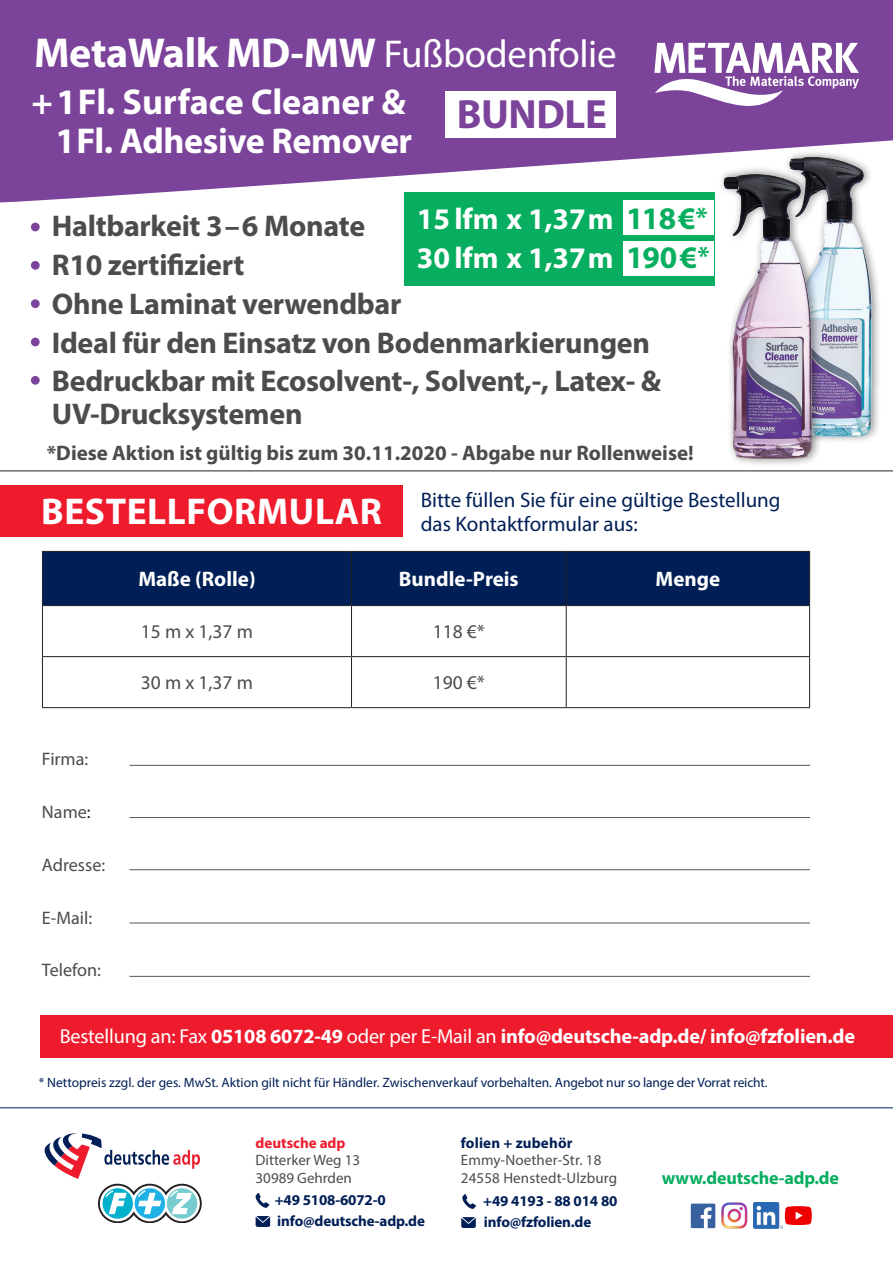
<style>
.page{position:relative;width:893px;height:1263px;background:#fff}
.page>*{position:absolute;margin:0;border:0;box-sizing:border-box;transform-origin:0 0}
.t1{font:700 42px "Myriad Pro";letter-spacing:-.01em;color:#fff}
.t2{font:700 40.95px "Myriad Pro";letter-spacing:-.01em;color:#7b4399}
.t3{font:700 37.35px "Myriad Pro";letter-spacing:.015em;color:#fff}
.t4{font:700 36px/39px "Myriad Pro";letter-spacing:-.01em;color:#fff;text-align:right}
.t5{font:700 30px/33px "Myriad Pro";letter-spacing:-.01em;color:#4b4c4d}
.t6{font:700 30px "Myriad Pro";color:#fff}
.t7{font:21px/24px "Myriad Pro";color:#001f56}
.t8{font:700 21px "Myriad Pro";color:#4b4c4d}
.t9{font:700 21px "Myriad Pro";color:#fff}
.t10{font:700 20.25px "Myriad Pro";letter-spacing:-.01em;color:#fff}
.t11{font:19.5px "Myriad Pro";color:#4b4c4d}
.t12{font:18.15px "Myriad Pro";color:#4b4c4d}
.t13{font:700 18px "Myriad Pro";letter-spacing:-.01em;color:#08ae5f}
.t14{font:15px/17.5px "Myriad Pro";letter-spacing:.01em;color:#4b4c4d}
.t15{font:700 15px "Myriad Pro";letter-spacing:-.01em;color:#001f56}
.t16{font:13.5px "Myriad Pro";color:#001f56}
.s1{font-weight:400;font-size:39px}
.s2{font-size:31.5px;color:#08ae5f}
.s3{font-size:27px;color:#08ae5f}
.s4{color:#231f20}
.s5{font-weight:400}
.s6{font-weight:700;color:#ee1b2d}
.s7{font-weight:700;color:#001f56}
</style>
<div class="page">
<svg style="left:0;top:0;width:893px;height:206px;fill:#7b4399"></svg>
<div style="left:31px;top:223px;width:9px;height:8px;background:#7b4399;border-radius:50%"></div>
<div style="left:31px;top:261px;width:9px;height:9px;background:#7b4399;border-radius:50%"></div>
<div style="left:31px;top:299px;width:9px;height:9px;background:#7b4399;border-radius:50%"></div>
<div style="left:31px;top:338px;width:9px;height:8px;background:#7b4399;border-radius:50%"></div>
<div style="left:31px;top:376px;width:9px;height:9px;background:#7b4399;border-radius:50%"></div>
<hr style="left:129px;top:765px;width:681px;height:1px;background:#57585a">
<hr style="left:129px;top:817px;width:681px;height:1px;background:#57585a">
<hr style="left:129px;top:869px;width:681px;height:1px;background:#57585a">
<hr style="left:129px;top:923px;width:681px;height:1px;background:#57585a">
<hr style="left:129px;top:976px;width:681px;height:1px;background:#57585a">
<div style="left:40px;top:1015px;width:853px;height:43px;background:#ee1b2d"></div>
<hr style="left:0;top:1107px;width:893px;height:1px;background:#001f56">
<div style="left:0;top:486px;width:402px;height:51px;background:#ee1b2d"></div>
<div style="left:43px;top:552px;width:766px;height:53px;background:#001f56"></div>
<hr style="left:42px;top:551px;width:309px;height:1px;background:#231f20">
<hr style="left:42px;top:552px;width:1px;height:53px;background:#231f20">
<hr style="left:351px;top:551px;width:215px;height:1px;background:#231f20">
<hr style="left:566px;top:551px;width:244px;height:1px;background:#231f20">
<hr style="left:566px;top:552px;width:1px;height:53px;background:#231f20">
<hr style="left:809px;top:552px;width:1px;height:53px;background:#231f20">
<hr style="left:42px;top:656px;width:309px;height:1px;background:#231f20">
<hr style="left:351px;top:656px;width:215px;height:1px;background:#231f20">
<hr style="left:566px;top:656px;width:244px;height:1px;background:#231f20">
<hr style="left:42px;top:707px;width:309px;height:1px;background:#231f20">
<hr style="left:351px;top:707px;width:215px;height:1px;background:#231f20">
<hr style="left:566px;top:707px;width:244px;height:1px;background:#231f20">
<hr style="left:351px;top:552px;width:1px;height:53px;background:#231f20">
<hr style="left:42px;top:606px;width:1px;height:50px;background:#231f20">
<hr style="left:42px;top:657px;width:1px;height:50px;background:#231f20">
<hr style="left:351px;top:606px;width:1px;height:50px;background:#231f20">
<hr style="left:566px;top:606px;width:1px;height:50px;background:#231f20">
<hr style="left:809px;top:606px;width:1px;height:50px;background:#231f20">
<hr style="left:351px;top:657px;width:1px;height:50px;background:#231f20">
<hr style="left:566px;top:657px;width:1px;height:50px;background:#231f20">
<hr style="left:809px;top:657px;width:1px;height:50px;background:#231f20">
<hr style="left:42px;top:605px;width:309px;height:1px;background:#231f20">
<hr style="left:351px;top:605px;width:215px;height:1px;background:#231f20">
<hr style="left:566px;top:605px;width:244px;height:1px;background:#231f20">
<hr style="left:0;top:470px;width:893px;height:1px;background:#231f20">
<svg style="left:256px;top:1216px;width:14px;height:11px"></svg>
<svg style="left:461px;top:1217px;width:15px;height:11px"></svg>
<svg style="left:256px;top:1193px;width:13px;height:15px"></svg>
<svg style="left:462px;top:1194px;width:14px;height:15px"></svg>
<div style="left:691px;top:1203px;width:24px;height:25px;background:#38619f"></div>
<svg style="left:701px;top:1207px;width:10px;height:21px"></svg>
<img style="left:721px;top:1202px;width:27px;height:27px">
<svg style="left:785px;top:1206px;width:26px;height:19px"></svg>
<img style="left:753px;top:1203px;width:29px;height:25px">
<svg style="left:45px;top:1133px;width:157px;height:90px"></svg>
<svg style="left:654px;top:43px;width:205px;height:63px"></svg>
<div style="left:446px;top:92px;width:170px;height:46px;background:#fff"></div>
<div style="left:404px;top:192px;width:310px;height:94px;background:#08ae5f"></div>
<div style="left:623px;top:201px;width:90px;height:34px;background:#fff"></div>
<div style="left:623px;top:241px;width:90px;height:34px;background:#fff"></div>
<div style="left:784px;top:149px;width:98px;height:295px;background:#fefefe"></div>
<img style="left:778px;top:151px;width:101px;height:290px">
<div style="left:718px;top:166px;width:104px;height:301px;background:#231f20;opacity:.5"></div>
<img style="left:724px;top:165px;width:94px;height:301px">
<p class="t1" style="left:34px;top:26px;width:584px">MetaWalk MD-MW <span class="s1">Fußbodenfolie</span></p>
<p class="t4" style="left:31px;top:81px;width:382px">+ 1Fl. Surface Cleaner &amp;<br>1Fl. Adhesive Remover</p>
<p class="t2" style="left:457px;top:88px;width:152px">BUNDLE</p>
<p class="t6" style="left:417px;top:199px;width:292px">15 lfm x 1,37m <span class="s2">118€</span><span class="s3">*</span></p>
<p class="t6" style="left:417px;top:238px;width:294px">30 lfm x 1,37m <span class="s2">190€</span><span class="s3">*</span></p>
<p class="t5" style="left:52px;top:209px;width:315px">Haltbarkeit 3–6 Monate</p>
<p class="t5" style="left:52px;top:248px;width:194px">R10 zertifiziert</p>
<p class="t5" style="left:52px;top:286px;width:351px">Ohne Laminat verwendbar</p>
<p class="t5" style="left:52px;top:325px;width:600px">Ideal für den Einsatz von Bodenmarkierungen</p>
<p class="t5" style="left:52px;top:364px;width:611px">Bedruckbar mit Ecosolvent-, Solvent,-, Latex- &amp;<br>UV-Drucksystemen</p>
<p class="t8" style="left:47px;top:439px;width:649px">*Diese Aktion ist gültig bis zum 30.11.2020 - Abgabe nur Rollenweise!</p>
<p class="t3" style="left:41px;top:487px;width:342px">BESTELLFORMULAR</p>
<p class="t7" style="left:421px;top:487px;width:361px">Bitte füllen Sie für eine gültige Bestellung das Kontaktformular aus:</p>
<p class="t12" style="left:42px;top:748px;width:48px">Firma:</p>
<p class="t12" style="left:42px;top:801px;width:50px">Name<span class="s4">:</span></p>
<p class="t12" style="left:42px;top:853px;width:65px">Adresse:</p>
<p class="t12" style="left:42px;top:906px;width:52px">E-Mail:</p>
<p class="t12" style="left:42px;top:959px;width:61px">Telefon:</p>
<p class="t9" style="left:138px;top:566px;width:119px">Maße (Rolle)</p>
<p class="t9" style="left:399px;top:566px;width:121px">Bundle-Preis</p>
<p class="t9" style="left:656px;top:566px;width:66px">Menge</p>
<p class="t11" style="left:141px;top:620px;width:114px">15 m x 1,37 m</p>
<p class="t11" style="left:433px;top:620px;width:54px">118 €*</p>
<p class="t11" style="left:141px;top:671px;width:114px">30 m x 1,37 m</p>
<p class="t11" style="left:433px;top:671px;width:54px">190 €*</p>
<p class="t10" style="left:60px;top:1023px;width:797px"><span class="s5">Bestellung an: Fax</span> 05108 6072-49 <span class="s5">oder per E-Mail an</span> info@deutsche-adp.de/ info@fzfolien.de</p>
<p class="t16" style="left:39px;top:1074px;width:730px">* Nettopreis zzgl. der ges. MwSt. Aktion gilt nicht für Händler. Zwischenverkauf vorbehalten. Angebot nur so lange der Vorrat reicht.</p>
<p class="t14" style="left:256px;top:1134px;width:106px"><span class="s6">deutsche adp<br></span>Ditterker Weg 13<br>30989 Gehrden</p>
<p class="t14" style="left:461px;top:1134px;width:142px"><span class="s7">folien + zubehör<br></span>Emmy-Noether-Str. 18</p>
<p class="t14" style="left:461px;top:1169px;width:158px">24558 Henstedt-Ulzburg</p>
<p class="t15" style="left:275px;top:1190px;width:113px">+49 5108-6072-0</p>
<p class="t15" style="left:483px;top:1191px;width:136px">+49 4193 - 88 014 80</p>
<p class="t15" style="left:277px;top:1211px;width:149px">info@deutsche-adp.de</p>
<p class="t15" style="left:484px;top:1212px;width:109px">info@fzfolien.de</p>
<p class="t13" style="left:662px;top:1166px;width:179px">www.deutsche-adp.de</p>
</div>
